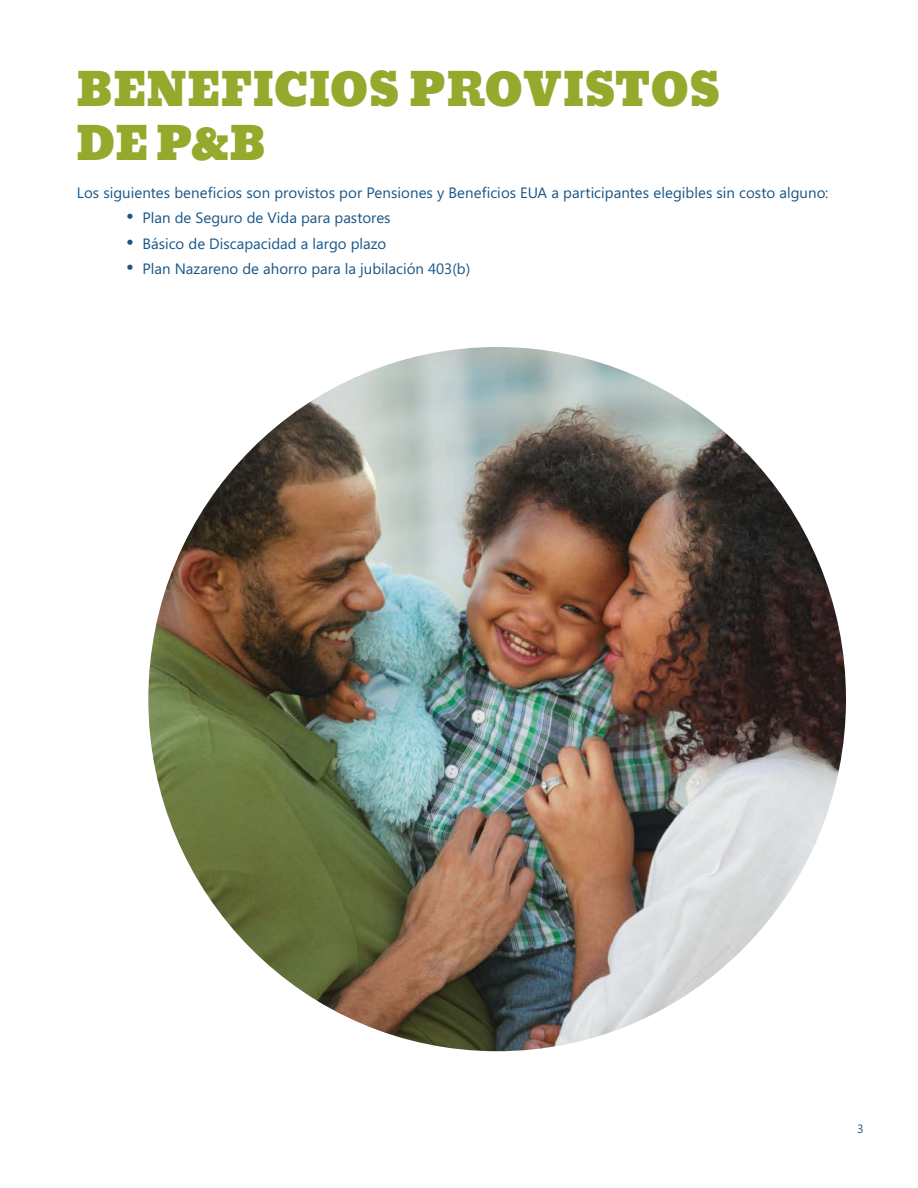
<style>
.page{position:relative;width:918px;height:1188px;background:#fff}
.page>*{position:absolute;margin:0;border:0;box-sizing:border-box;transform-origin:0 0}
.major_head{font:45px/54px "Bevan";letter-spacing:-.005em;color:#97a92c}
._10_17_blue_text{font:15px "Microsoft Phags Pa";color:#195586}
.t1{font:12px "Microsoft Phags Pa";color:#195586}
.s1{font-size:21px}
</style>
<div class="page">
<img style="left:148px;top:347px;width:698px;height:704px">
<p class="major_head" style="left:77px;top:63px;width:645px">BENEFICIOS PROVISTOS<br>DE P&amp;B</p>
<p class="_10_17_blue_text" style="left:77px;top:182px;width:753px">Los siguientes beneficios son provistos por Pensiones y Beneficios EUA a participantes elegibles sin costo alguno:</p>
<p class="_10_17_blue_text" style="left:126px;top:208px;width:266px"><span class="s1">•</span> Plan de Seguro de Vida para pastores</p>
<p class="_10_17_blue_text" style="left:126px;top:233px;width:262px"><span class="s1">•</span> Básico de Discapacidad a largo plazo</p>
<p class="_10_17_blue_text" style="left:126px;top:259px;width:346px"><span class="s1">•</span> Plan Nazareno de ahorro para la jubilación 403(b)</p>
<p class="t1" style="left:857px;top:1120px;width:8px">3</p>
</div>
